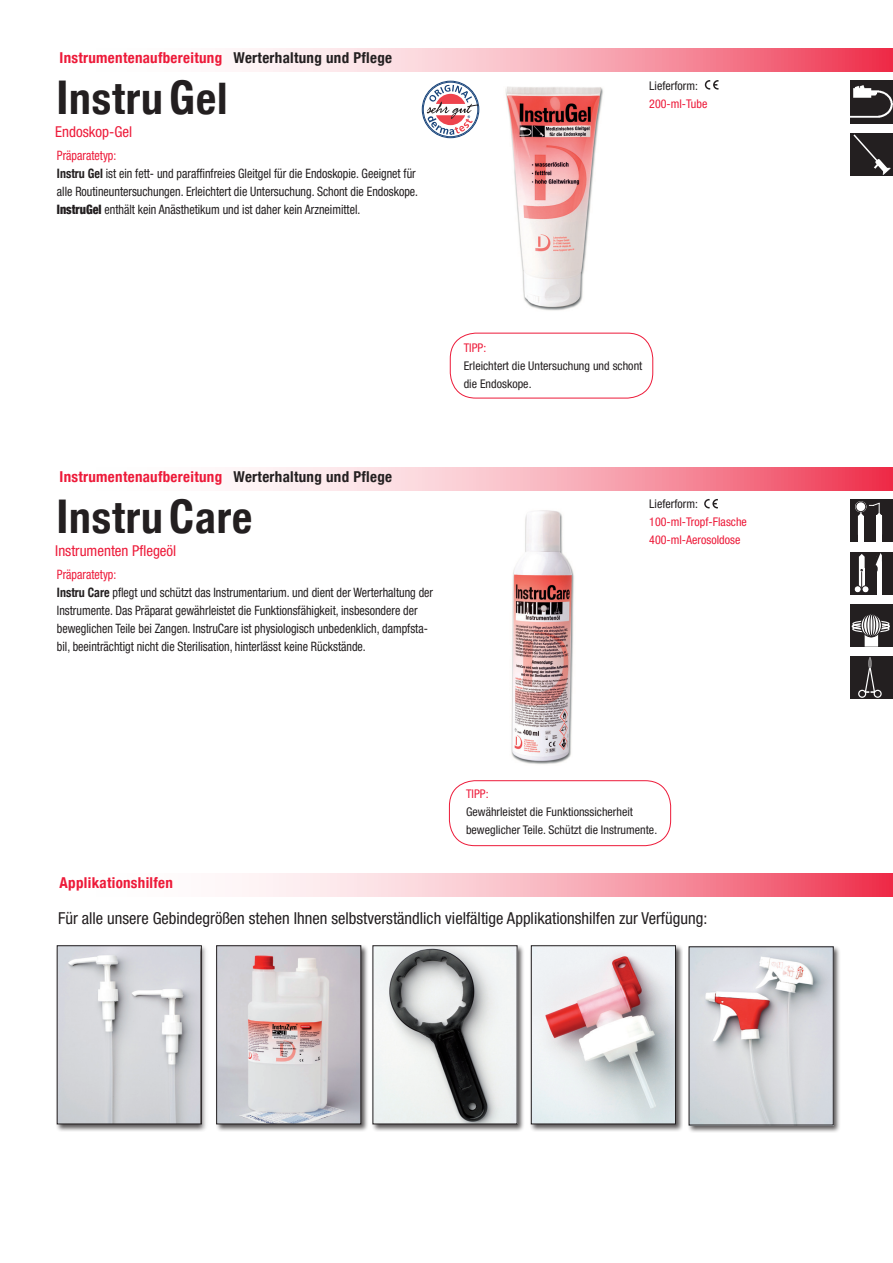
<style>
.page{position:relative;width:893px;height:1263px;background:#fff}
.page>*{position:absolute;margin:0;border:0;box-sizing:border-box;transform-origin:0 0}
.t1{font:700 condensed 43.5px "Helvetica Neue";letter-spacing:.02em;color:#231f20}
.t2{font:condensed 16.5px "Helvetica Neue";color:#231f20}
.t3{font:700 condensed 15px "Helvetica Neue";letter-spacing:.02em;color:#ed1a39}
.t4{font:condensed 15px "Helvetica Neue";color:#ed1a39}
.t5{font:condensed 12.9px/18px "Helvetica Neue";color:#231f20;scale:.93 1}
.t6{font:condensed 12px/18px "Helvetica Neue";color:#231f20}
.t7{font:condensed 12px/18px "Helvetica Neue";color:#ed1a39}
.s1{color:#231f20}
.s2{font-size:46.5px}
.s3{color:#ed1a39}
.s4{font-weight:700}
.s5{font-weight:900}
</style>
<div class="page">
<img style="left:460px;top:82px;width:143px;height:229px">
<svg style="left:249px;top:49px;width:644px;height:23px;background:#f7a4b1"></svg>
<div style="left:450px;top:333px;width:203px;height:65px;border:1px solid #ed1a39;border-radius:26px"></div>
<img style="left:851px;top:81px;width:42px;height:42px">
<div style="left:851px;top:133px;width:42px;height:43px;background:#231f20"></div>
<svg style="left:853px;top:134px;width:38px;height:41px"></svg>
<img style="left:511px;top:510px;width:63px;height:255px">
<svg style="left:249px;top:468px;width:644px;height:23px;background:#f7a4b1"></svg>
<div style="left:449px;top:780px;width:222px;height:66px;border:1px solid #ed1a39;border-radius:26px"></div>
<div style="left:851px;top:500px;width:42px;height:42px;background:#231f20"></div>
<div style="left:858px;top:516px;width:6px;height:26px;background:#fff"></div>
<div style="left:876px;top:516px;width:6px;height:26px;background:#fff"></div>
<svg style="left:858px;top:503px;width:24px;height:13px"></svg>
<div style="left:856px;top:502px;width:9px;height:9px;background:#fff;border-radius:50%"></div>
<div style="left:855px;top:501px;width:11px;height:11px;border:1px solid #231f20;border-radius:50%"></div>
<div style="left:851px;top:552px;width:42px;height:42px;background:#231f20"></div>
<hr style="left:878px;top:557px;width:4px;height:37px;background:#fff">
<div style="left:854px;top:586px;width:7px;height:7px;background:#fff;border-radius:50%"></div>
<div style="left:854px;top:585px;width:7px;height:8px;border:1px solid #231f20;border-radius:50%"></div>
<svg style="left:859px;top:553px;width:23px;height:40px"></svg>
<div style="left:851px;top:604px;width:42px;height:43px;background:#231f20"></div>
<svg style="left:865px;top:634px;width:13px;height:13px"></svg>
<div style="left:852px;top:620px;width:37px;height:7px;border:1px solid #fff;border-radius:50%"></div>
<div style="left:852px;top:625px;width:37px;height:8px;border:1px solid #fff;border-radius:50%"></div>
<div style="left:852px;top:623px;width:38px;height:7px;border:2px solid #fff;border-radius:50%"></div>
<svg style="left:861px;top:614px;width:20px;height:23px"></svg>
<div style="left:861px;top:613px;width:21px;height:24px;border:1px solid #231f20;border-radius:50%"></div>
<svg style="left:864px;top:614px;width:15px;height:22px"></svg>
<div style="left:863px;top:613px;width:16px;height:24px;border:1px solid #231f20;border-radius:50%"></div>
<svg style="left:867px;top:614px;width:8px;height:22px"></svg>
<div style="left:866px;top:613px;width:10px;height:24px;border:1px solid #231f20;border-radius:50%"></div>
<div style="left:870px;top:613px;width:3px;height:24px;border:1px solid #231f20;border-radius:50%"></div>
<div style="left:851px;top:656px;width:42px;height:43px;background:#231f20"></div>
<div style="left:858px;top:690px;width:8px;height:8px;border:1px solid #fff;border-radius:50%"></div>
<div style="left:874px;top:690px;width:8px;height:8px;border:1px solid #fff;border-radius:50%"></div>
<svg style="left:864px;top:657px;width:12px;height:37px"></svg>
<div style="left:55px;top:944px;width:154px;height:188px;background:#231f20;opacity:.75"></div>
<img style="left:59px;top:947px;width:140px;height:175px">
<div style="left:57px;top:945px;width:145px;height:179px;border:1px solid #231f20"></div>
<div style="left:215px;top:944px;width:154px;height:188px;background:#231f20;opacity:.75"></div>
<img style="left:218px;top:947px;width:141px;height:175px">
<div style="left:216px;top:945px;width:145px;height:179px;border:1px solid #231f20"></div>
<div style="left:687px;top:945px;width:154px;height:188px;background:#231f20;opacity:.75"></div>
<img style="left:691px;top:948px;width:140px;height:175px">
<div style="left:529px;top:944px;width:154px;height:188px;background:#231f20;opacity:.75"></div>
<img style="left:533px;top:947px;width:141px;height:175px">
<div style="left:531px;top:945px;width:145px;height:179px;border:1px solid #231f20"></div>
<div style="left:371px;top:944px;width:154px;height:188px;background:#231f20;opacity:.75"></div>
<img style="left:375px;top:947px;width:140px;height:175px">
<svg style="left:249px;top:874px;width:644px;height:23px;background:#f7a4b1"></svg>
<svg style="left:704px;top:499px;width:14px;height:9px"></svg>
<svg style="left:705px;top:80px;width:13px;height:10px"></svg>
<svg style="left:422px;top:81px;width:57px;height:57px"></svg>
<div style="left:422px;top:81px;width:57px;height:57px;border:1px solid #164279;border-radius:50%"></div>
<div style="left:423px;top:82px;width:55px;height:55px;border:1px solid #164279;border-radius:50%"></div>
<svg style="left:427px;top:85px;width:51px;height:50px"></svg>
<p class="t3" style="left:60px;top:49px;width:334px">Instrumentenaufbereitung <span class="s1">Werterhaltung und Pflege</span></p>
<h1 class="t1" style="left:56px;top:72px;width:173px"><span class="s2">I</span>nstru<span class="s2">G</span>el</h1>
<p class="t4" style="left:55px;top:123px;width:78px">Endoskop-Gel</p>
<p class="t5" style="left:57px;top:146px;width:390px"><span class="s3">Präparatetyp:<br></span><span class="s4">Instru Gel</span> ist ein fett- und paraffinfreies Gleitgel für die Endoskopie. Geeignet für alle Routineuntersuchungen. Erleichtert die Untersuchung. Schont die Endoskope.<br><span class="s5">InstruGel</span> enthält kein Anästhetikum und ist daher kein Arzneimittel.</p>
<p class="t6" style="left:649px;top:76px;width:50px">Lieferform:</p>
<p class="t7" style="left:649px;top:94px;width:60px">200-ml-Tube</p>
<p class="t7" style="left:464px;top:339px;width:24px">TIPP:</p>
<p class="t6" style="left:464px;top:357px;width:180px">Erleichtert die Untersuchung und schont die Endoskope.</p>
<p class="t3" style="left:60px;top:468px;width:334px">Instrumentenaufbereitung <span class="s1">Werterhaltung und Pflege</span></p>
<h1 class="t1" style="left:56px;top:491px;width:198px"><span class="s2">I</span>nstru <span class="s2">C</span>are</h1>
<p class="t4" style="left:55px;top:542px;width:123px">Instrumenten Pflegeöl</p>
<p class="t5" style="left:57px;top:565px;width:406px"><span class="s3">Präparatetyp:<br></span><span class="s4">Instru Care</span> pflegt und schützt das Instrumentarium. und dient der Werterhaltung der Instrumente. Das Präparat gewährleistet die Funktionsfähigkeit, insbesondere der beweglichen Teile bei Zangen. InstruCare ist physiologisch unbedenklich, dampfsta&shy;bil, beeinträchtigt nicht die Sterilisation, hinterlässt keine Rückstände.</p>
<p class="t6" style="left:649px;top:495px;width:50px">Lieferform:</p>
<p class="t7" style="left:649px;top:513px;width:99px">100-ml-Tropf-Flasche<br>400-ml-Aerosoldose</p>
<p class="t3" style="left:60px;top:874px;width:115px">Applikationshilfen</p>
<p class="t7" style="left:466px;top:784px;width:24px">TIPP:</p>
<p class="t6" style="left:466px;top:802px;width:193px">Gewährleistet die Funktionssicherheit beweglicher Teile. Schützt die Instrumente.</p>
<p class="t2" style="left:58px;top:908px;width:651px">Für alle unsere Gebindegrößen stehen Ihnen selbstverständlich vielfältige Applikationshilfen zur Verfügung:</p>
</div>
